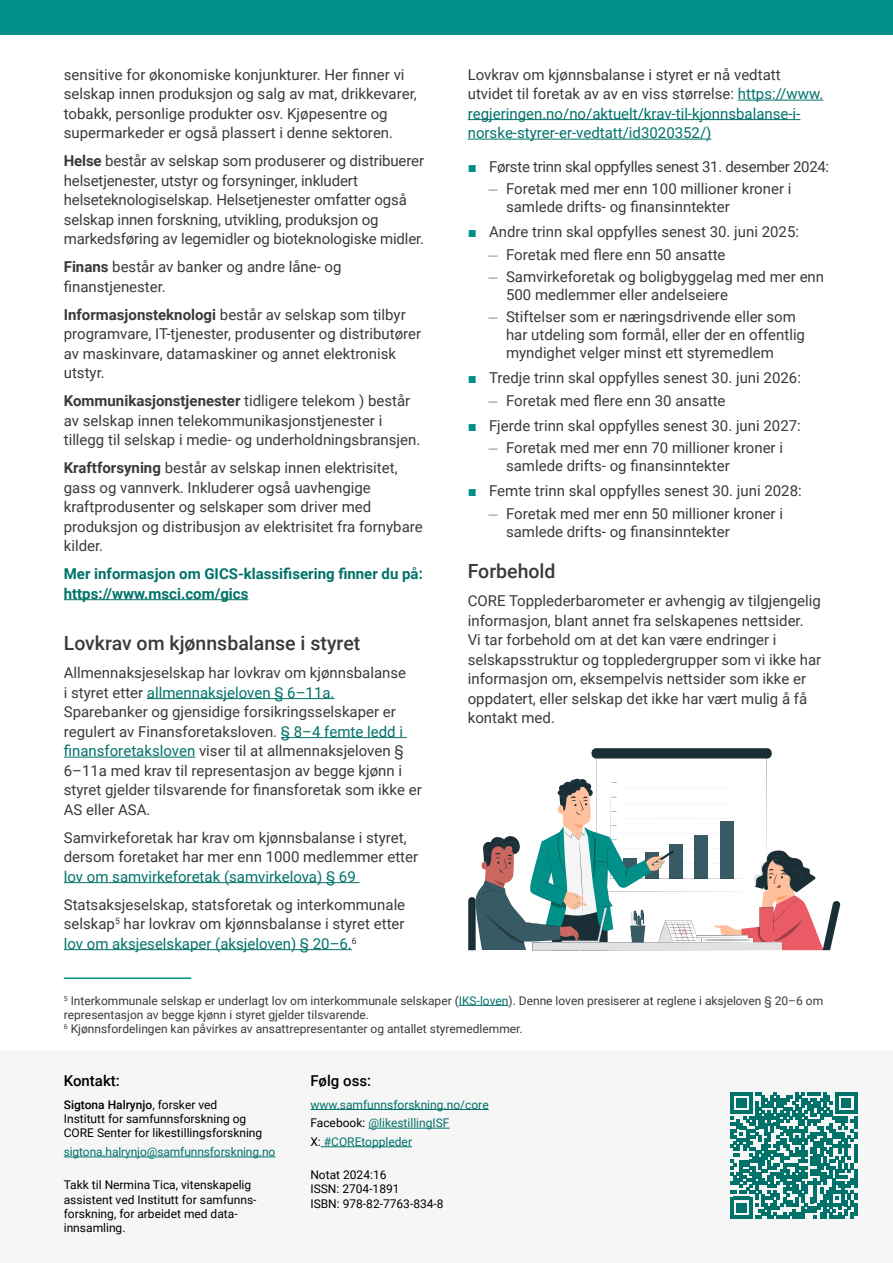
<style>
.page{position:relative;width:893px;height:1263px;background:#fff}
.page>*{position:absolute;margin:0;border:0;box-sizing:border-box;transform-origin:0 0}
.t1{font:500 19.5px "Roboto";color:#3a3a39}
.t2{font:15px/19.5px "Roboto";color:#3a3a39}
.t3{font:15px/19.5px "Roboto";color:#00726a}
.t4{font:700 15px "Roboto";color:#00726a}
.t5{font:15px "Roboto";letter-spacing:-.02em;color:#3a3a39}
.t6{font:500 15px "Roboto";color:#000}
.t7{font:12px/14.4px "Roboto";color:#3a3a39}
.t8{font:12px/14.4px "Roboto";color:#000}
.t9{font:12px/18.6px "Roboto";color:#00726a}
.s1{font-weight:700}
.s2{color:#00726a}
.s3{color:#3a3a39}
.s4{font-family:"Arial";font-weight:700;color:#009087}
.s5{color:#9c9c9d}
.s6{font-weight:500}
.s7{color:#000}
</style>
<div class="page">
<div style="left:0;top:1050px;width:893px;height:213px;background:#f6f6f6"></div>
<hr style="left:64px;top:977px;width:127px;height:2px;background:#009087">
<div style="left:0;top:0;width:893px;height:34px;background:#009087"></div>
<hr style="left:64px;top:599px;width:184px;height:1px;background:#00726a">
<hr style="left:147px;top:698px;width:188px;height:1px;background:#00726a">
<hr style="left:281px;top:737px;width:126px;height:1px;background:#00726a">
<hr style="left:64px;top:757px;width:131px;height:1px;background:#00726a">
<hr style="left:64px;top:882px;width:295px;height:1px;background:#00726a">
<hr style="left:64px;top:949px;width:288px;height:1px;background:#00726a">
<hr style="left:738px;top:100px;width:85px;height:1px;background:#00726a">
<hr style="left:468px;top:119px;width:332px;height:1px;background:#00726a">
<hr style="left:468px;top:139px;width:243px;height:1px;background:#00726a">
<hr style="left:459px;top:1005px;width:49px;height:1px;background:#00726a">
<hr style="left:64px;top:1156px;width:211px;height:1px;background:#00726a">
<hr style="left:310px;top:1109px;width:179px;height:1px;background:#00726a">
<hr style="left:368px;top:1128px;width:82px;height:1px;background:#00726a">
<hr style="left:321px;top:1146px;width:91px;height:1px;background:#00726a">
<div style="left:591px;top:748px;width:181px;height:10px;background:#1a2e35;border-radius:5px"></div>
<svg style="left:468px;top:751px;width:372px;height:199px"></svg>
<svg style="left:731px;top:1092px;width:126px;height:126px"></svg>
<hr style="left:854px;top:1092px;width:3px;height:22px;background:#00726a">
<hr style="left:854px;top:1144px;width:3px;height:19px;background:#00726a">
<hr style="left:854px;top:1169px;width:3px;height:19px;background:#00726a">
<p class="t2" style="left:64px;top:64px;width:342px">sensitive for økonomiske konjunkturer. Her finner vi</p>
<p class="t2" style="left:64px;top:83px;width:355px">selskap innen produksjon og salg av mat, drikkevarer, tobakk, personlige produkter osv. Kjøpesentre og supermarkeder er også plassert i denne sektoren.</p>
<p class="t2" style="left:64px;top:150px;width:362px"><span class="s1">Helse</span> består av selskap som produserer og distribuerer helsetjenester, utstyr og forsyninger, inkludert helseteknologiselskap. Helsetjenester omfatter også selskap innen forskning, utvikling, produksjon og markedsføring av legemidler og bioteknologiske midler.</p>
<p class="t2" style="left:64px;top:256px;width:279px"><span class="s1">Finans</span> består av banker og andre låne- og</p>
<p class="t2" style="left:64px;top:276px;width:104px">finanstjenester.</p>
<p class="t2" style="left:64px;top:304px;width:359px"><span class="s1">Informasjonsteknologi</span> består av selskap som tilbyr programvare, IT-tjenester, produsenter og distributører av maskinvare, datamaskiner og annet elektronisk utstyr.</p>
<p class="t2" style="left:64px;top:390px;width:358px"><span class="s1">Kommunikasjonstjenester</span> tidligere telekom ) består av selskap innen telekommunikasjonstjenester i tillegg til selskap i medie- og underholdningsbransjen.</p>
<p class="t2" style="left:64px;top:457px;width:361px"><span class="s1">Kraftforsyning</span> består av selskap innen elektrisitet, gass og vannverk. Inkluderer også uavhengige kraftprodusenter og selskaper som driver med produksjon og distribusjon av elektrisitet fra fornybare kilder.</p>
<p class="t4" style="left:64px;top:563px;width:361px">Mer informasjon om GICS-klassifisering finner du på:</p>
<h5 class="t4" style="left:64px;top:583px;width:186px">https://www.msci.com/gics</h5>
<h3 class="t1" style="left:64px;top:629px;width:298px">Lovkrav om kjønnsbalanse i styret</h3>
<p class="t2" style="left:64px;top:662px;width:344px">Allmennaksjeselskap har lovkrav om kjønnsbalanse i styret etter <span class="s2">allmennaksjeloven § 6–11a.<br></span>Sparebanker og gjensidige forsikringsselskaper er regulert av Finansforetaksloven. <span class="s2">§ 8–4 femte ledd i finansforetaksloven</span> viser til at allmennaksjeloven § 6–11a med krav til representasjon av begge kjønn i</p>
<p class="t2" style="left:64px;top:779px;width:359px">styret gjelder tilsvarende for finansforetak som ikke er</p>
<p class="t2" style="left:64px;top:799px;width:88px">AS eller ASA.</p>
<p class="t2" style="left:64px;top:827px;width:356px">Samvirkeforetak har krav om kjønnsbalanse i styret, dersom foretaket har mer enn 1000 medlemmer etter</p>
<p class="t3" style="left:64px;top:866px;width:294px">lov om samvirkeforetak (samvirkelova) § 69</p>
<p class="t2" style="left:64px;top:894px;width:343px;text-align:justify">Statsaksjeselskap, statsforetak og interkommunale selskap<sup>5</sup> har lovkrav om kjønnsbalanse i styret etter <span class="s2">lov om aksjeselskaper (aksjeloven) § 20–6.</span><sup>6</sup></p>
<p class="t3" style="left:468px;top:64px;width:357px"><span class="s3">Lovkrav om kjønnsbalanse i styret er nå vedtatt utvidet til foretak av av en viss størrelse:</span> https://www. regjeringen.no/no/aktuelt/krav-til-kjonnsbalanse-i&shy;norske-styrer-er-vedtatt/id3020352/)</p>
<p class="t5" style="left:468px;top:156px;width:363px"><span class="s4">■</span> Første trinn skal oppfylles senest 31. desember 2024:</p>
<p class="t2" style="left:506px;top:179px;width:287px;line-height:18px;text-indent:-9px"><span class="s5">̶</span>Foretak med mer enn 100 millioner kroner i samlede drifts- og finansinntekter</p>
<p class="t2" style="left:468px;top:222px;width:333px"><span class="s4">■</span> Andre trinn skal oppfylles senest 30. juni 2025:</p>
<p class="t2" style="left:497px;top:242px;width:328px;line-height:22.2px"><span class="s5">̶</span>Foretak med flere enn 50 ansatte <span class="s5">̶</span>Samvirkeforetak og boligbyggelag med mer enn</p>
<p class="t2" style="left:497px;top:283px;width:300px;line-height:22.2px;text-indent:9px">500 medlemmer eller andelseiere <span class="s5">̶</span>Stiftelser som er næringsdrivende eller som</p>
<p class="t2" style="left:506px;top:325px;width:301px;line-height:18px">har utdeling som formål, eller der en offentlig myndighet velger minst ett styremedlem</p>
<p class="t2" style="left:468px;top:368px;width:335px"><span class="s4">■</span> Tredje trinn skal oppfylles senest 30. juni 2026:</p>
<p class="t2" style="left:497px;top:390px;width:229px"><span class="s5">̶</span>Foretak med flere enn 30 ansatte</p>
<p class="t2" style="left:468px;top:415px;width:335px"><span class="s4">■</span> Fjerde trinn skal oppfylles senest 30. juni 2027:</p>
<p class="t2" style="left:506px;top:438px;width:279px;line-height:18px;text-indent:-9px"><span class="s5">̶</span>Foretak med mer enn 70 millioner kroner i samlede drifts- og finansinntekter</p>
<p class="t2" style="left:468px;top:481px;width:336px"><span class="s4">■</span> Femte trinn skal oppfylles senest 30. juni 2028:</p>
<p class="t2" style="left:506px;top:504px;width:279px;line-height:18px;text-indent:-9px"><span class="s5">̶</span>Foretak med mer enn 50 millioner kroner i samlede drifts- og finansinntekter</p>
<h3 class="t1" style="left:468px;top:557px;width:89px">Forbehold</h3>
<p class="t2" style="left:468px;top:590px;width:355px">CORE Topplederbarometer er avhengig av tilgjengelig informasjon, blant annet fra selskapenes nettsider.<br>Vi tar forbehold om at det kan være endringer i selskapsstruktur og toppledergrupper som vi ikke har informasjon om, eksempelvis nettsider som ikke er oppdatert, eller selskap det ikke har vært mulig å få kontakt med.</p>
<p class="t7" style="left:64px;top:992px;width:761px"><sup>5</sup> Interkommunale selskap er underlagt lov om interkommunale selskaper (<span class="s2">IKS-loven</span>). Denne loven presiserer at reglene i aksjeloven § 20–6 om representasjon av begge kjønn i styret gjelder tilsvarende.<br><sup>6</sup> Kjønnsfordelingen kan påvirkes av ansattrepresentanter og antallet styremedlemmer.</p>
<p class="t6" style="left:64px;top:1070px;width:58px">Kontakt:</p>
<p class="t8" style="left:64px;top:1097px;width:200px"><span class="s6">Sigtona Halrynjo</span>, forsker ved<br>Institutt for samfunnsforskning og<br>CORE Senter for likestillingsforskning</p>
<p class="t9" style="left:64px;top:1142px;width:213px">sigtona.halrynjo@samfunnsforskning.no</p>
<p class="t8" style="left:64px;top:1177px;width:189px">Takk til Nermina Tica, vitenskapelig</p>
<p class="t8" style="left:64px;top:1191px;width:194px">assistent ved Institutt for samfunns&shy;forskning, for arbeidet med data&shy;innsamling.</p>
<p class="t6" style="left:310px;top:1070px;width:62px">Følg oss:</p>
<p class="t9" style="left:310px;top:1094px;width:180px">www.samfunnsforskning.no/core<br><span class="s7">Facebook:</span> @likestillingISF</p>
<p class="t9" style="left:310px;top:1132px;width:103px"><span class="s7">X:</span> #COREtoppleder</p>
<p class="t8" style="left:310px;top:1167px;width:135px">Notat 2024:16<br>ISSN: 2704-1891<br>ISBN: 978-82-7763-834-8</p>
</div>
